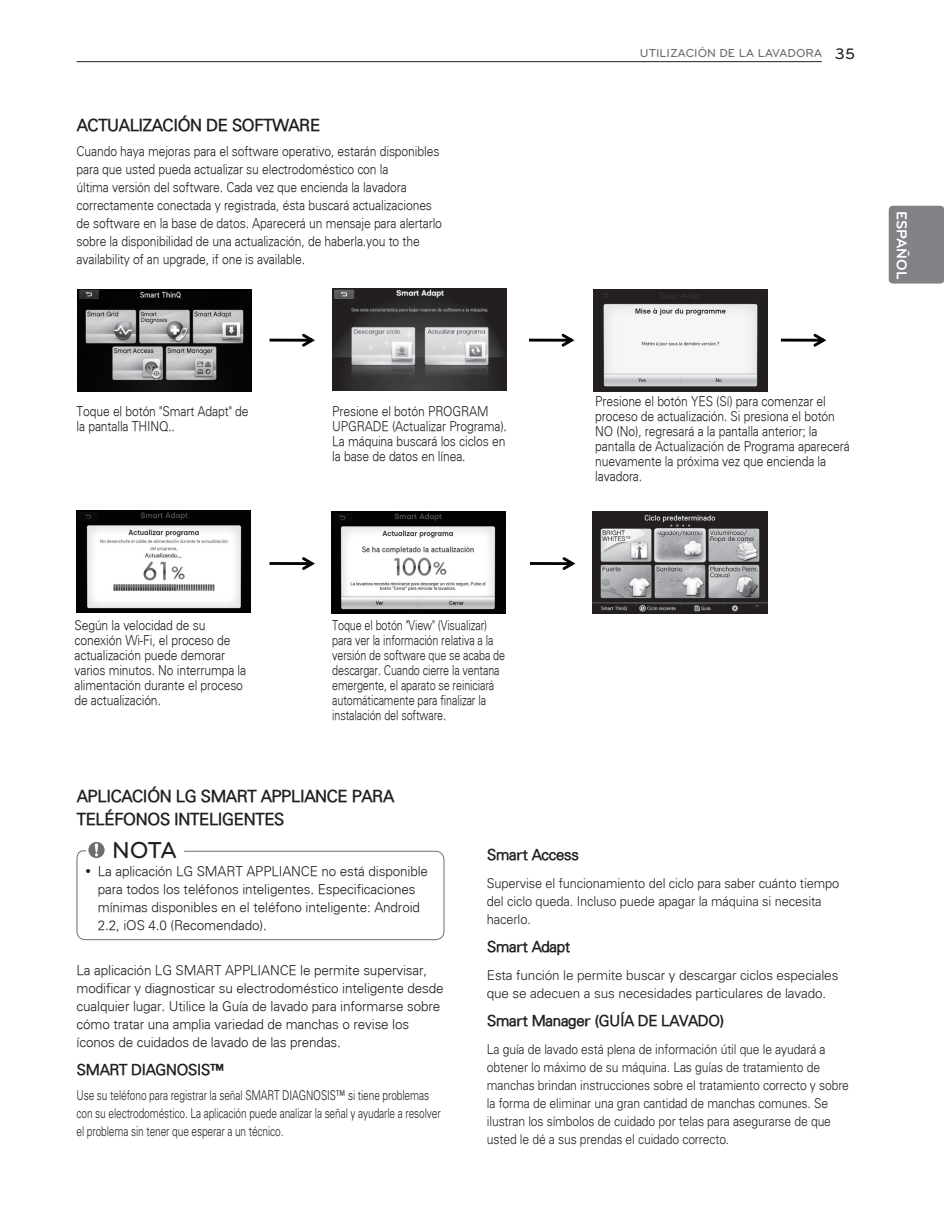
<style>
.page{position:relative;width:944px;height:1214px;background:#fff}
.page>*{position:absolute;margin:0;border:0;box-sizing:border-box;transform-origin:0 0}
.Title-warning{font:500 24px "Bryant LG";color:#231f20}
._1-Body-one{font:300 16.5px/22.5px "Univers";letter-spacing:-.01em;color:#231f20}
._1-Body-one-2{font:300 15px "Univers";letter-spacing:-.01em;color:#231f20}
.t1{font:700 15px "Bryant LG";color:#fff}
._1-Body-one-3{font:300 13.5px/15px "Univers";letter-spacing:-.01em;color:#231f20;scale:.9 1}
._1-Body-one-4{font:300 13.5px/18px "Univers";letter-spacing:-.01em;color:#231f20}
._1-Body-one-5{font:300 13.5px/18px "Univers";letter-spacing:-.01em;color:#231f20;scale:.9 1}
._1-Body-one-6{font:300 13.5px/15px "Univers";letter-spacing:-.01em;color:#231f20;scale:.8 1}
._1-Body-one-7{font:300 13.5px/18px "Univers";letter-spacing:-.01em;color:#231f20;scale:.75 1}
._1-Body-one-8{font:300 13.5px/18px "Univers";letter-spacing:-.01em;color:#231f20;scale:.95 1}
._1-Body-one-9{font:300 13.5px/18px "Univers";letter-spacing:-.01em;color:#231f20}
.t2{font:500 12px "Bryant LG";color:#6c6d70}
.s1{font-size:15.75px;color:#231f20}
.s2{font-style:inherit}
</style>
<div class="page">
<hr style="left:77px;top:61px;width:744px;height:1px;background:#231f20">
<div style="left:888px;top:206px;width:56px;height:77px;background:#808285;border-radius:4px"></div>
<svg style="left:269px;top:334px;width:46px;height:13px"></svg>
<svg style="left:269px;top:557px;width:46px;height:13px"></svg>
<svg style="left:530px;top:557px;width:45px;height:13px"></svg>
<svg style="left:529px;top:334px;width:45px;height:13px"></svg>
<svg style="left:781px;top:334px;width:45px;height:13px"></svg>
<img style="left:77px;top:511px;width:174px;height:102px">
<div style="left:230px;top:512px;width:20px;height:10px;background:#030303"></div>
<img style="left:593px;top:289px;width:174px;height:102px">
<div style="left:746px;top:291px;width:20px;height:9px;background:#231f20"></div>
<img style="left:77px;top:289px;width:175px;height:102px">
<img style="left:593px;top:511px;width:174px;height:102px">
<img style="left:331px;top:511px;width:174px;height:102px">
<div style="left:484px;top:513px;width:20px;height:10px;background:#030303"></div>
<img style="left:332px;top:289px;width:175px;height:101px">
<svg style="left:76px;top:842px;width:368px;height:98px"></svg>
<p class="_1-Body-one" style="left:77px;top:113px;width:244px">ACTUALIZACIÓN DE SOFTWARE</p>
<p class="_1-Body-one-3" style="left:77px;top:142px;width:407px;line-height:18px">Cuando haya mejoras para el software operativo, estarán disponibles para que usted pueda actualizar su electrodoméstico con la<br>última versión del software. Cada vez que encienda la lavadora correctamente conectada y registrada, ésta buscará actualizaciones de software en la base de datos. Aparecerá un mensaje para alertarlo sobre la disponibilidad de una actualización, de haberla.you to the availability of an upgrade, if one is available.</p>
<p class="t2" style="left:640px;top:46px;width:217px">UTILIZACIÓN DE LA LAVADORA <span class="s1">35</span></p>
<p class="t1" style="left:911px;top:211px;width:70px;rotate:90deg">ESPAÑOL</p>
<p class="_1-Body-one-3" style="left:77px;top:403px;width:193px">Toque el botón "Smart Adapt" de la pantalla THINQ..</p>
<p class="_1-Body-one-3" style="left:595px;top:393px;width:284px">Presione el botón YES (Sí) para comenzar el proceso de actualización. Si presiona el botón NO (No), regresará a la pantalla anterior; la pantalla de Actualización de Programa aparecerá nuevamente la próxima vez que encienda la lavadora.</p>
<p class="_1-Body-one-3" style="left:332px;top:403px;width:196px">Presione el botón PROGRAM<br>UPGRADE (Actualizar Programa).<br>La máquina buscará los ciclos en la base de datos en línea.</p>
<p class="_1-Body-one-3" style="left:74px;top:617px;width:192px">Según la velocidad de su conexión Wi-Fi, el proceso de actualización puede demorar varios minutos. No interrumpa la alimentación durante el proceso de actualización.</p>
<p class="_1-Body-one-6" style="left:332px;top:617px;width:217px">Toque el botón "View" (Visualizar) para ver la información relativa a la versión de software que se acaba de descargar. Cuando cierre la ventana emergente, el aparato se reiniciará automáticamente para finalizar la instalación del software.</p>
<p class="_1-Body-one" style="left:77px;top:784px;width:318px">APLICACIÓN LG SMART APPLIANCE PARA<br>TELÉFONOS INTELIGENTES</p>
<p class="Title-warning" style="left:112px;top:835px;width:67px">NOTA</p>
<p class="_1-Body-one-4" style="left:98px;top:862px;width:332px">La aplicación LG SMART APPLIANCE no está disponible para todos los teléfonos inteligentes. Especificaciones mínimas disponibles en el teléfono inteligente: Android 2.2, iOS 4.0 (Recomendado).</p>
<p class="_1-Body-one-4" style="left:77px;top:960px;width:368px">La aplicación LG SMART APPLIANCE le permite supervisar, modificar y diagnosticar su electrodoméstico inteligente desde cualquier lugar. Utilice la Guía de lavado para informarse sobre cómo tratar una amplia variedad de manchas o revise los íconos de cuidados de lavado de las prendas.</p>
<p class="_1-Body-one-2" style="left:77px;top:1059px;width:149px">SMART DIAGNOSIS™</p>
<p class="_1-Body-one-7" style="left:77px;top:1085px;width:487px">Use su teléfono para registrar la señal SMART DIAGNOSIS™ si tiene <span class="s2">p</span>roblemas con su electrodoméstico. La aplicación puede analizar <span class="s2">l</span>a señal y ayudarle a resolver el problema sin tener que esperar a <span class="s2">u</span>n técnico.</p>
<p class="_1-Body-one-2" style="left:487px;top:845px;width:93px">Smart Access</p>
<p class="_1-Body-one-8" style="left:487px;top:874px;width:372px">Supervise el funcionamiento del ciclo para saber cuánto tiempo <span class="s2">d</span>el ciclo queda. Incluso puede apagar la máquina si necesita <span class="s2">h</span>acerlo.</p>
<p class="_1-Body-one-2" style="left:487px;top:937px;width:84px">Smart Adapt</p>
<p class="_1-Body-one-9" style="left:487px;top:966px;width:353px">Esta función le permite buscar y descargar ciclos especiales que <span class="s2">s</span>e adecuen a sus necesidades particulares de lavado.</p>
<p class="_1-Body-one-2" style="left:487px;top:1011px;width:238px">Smart Manager (GUÍA DE LAVADO)</p>
<p class="_1-Body-one-5" style="left:487px;top:1040px;width:404px">La guía de lavado está plena de información útil que le ayudará <span class="s2">a </span>obtener lo máximo de su máquina. Las guías de tratamiento <span class="s2">d</span>e manchas brindan instrucciones sobre el tratamiento correcto <span class="s2">y</span> sobre la forma de eliminar una gran cantidad de manchas <span class="s2">c</span>omunes. Se ilustran los símbolos de cuidado por telas para <span class="s2">a</span>segurarse de que usted le dé a sus prendas el cuidado correcto.</p>
</div>
